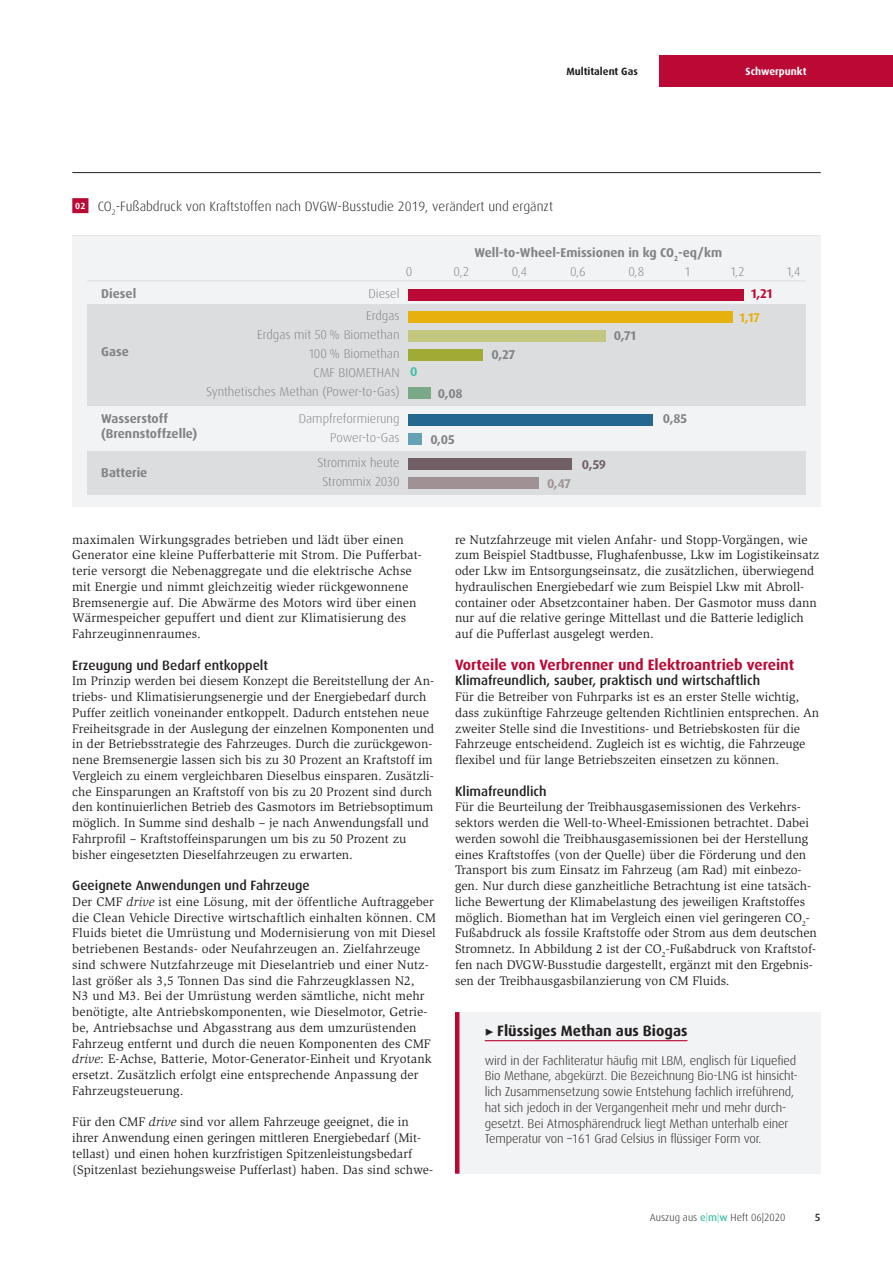
<style>
.page{position:relative;width:893px;height:1263px;background:#fff}
.page>*{position:absolute;margin:0;border:0;box-sizing:border-box;transform-origin:0 0}
._7_subhead_bold_Rot{font:700 15px "Dax";color:#ba0934}
._1_headline_kasten_r{font:700 15px "Dax";color:#231f20}
._7_subhead_medium_bl{font:500 13.5px "Dax";color:#231f20}
._1_Bildüberschrift{font:300 13.5px "Dax";color:#231f20}
._5_copy{font:12.75px/15.8px "Slimbach";color:#231f20}
._2_copy_kasten{font:300 12.75px/15.8px "Dax";letter-spacing:-.01em;color:#231f20}
.t1{font:300 12.75px/19px "Dax Pro";color:#808285;text-align:right}
.t2{font:700 12.75px/15.3px "Dax Pro";color:#808285}
.t3{font:700 12.75px/23.9px "Dax Pro";color:#ba0934}
.t4{font:700 12.75px "Dax Pro";color:#725f65}
.t5{font:700 12.75px "Dax Pro";color:#9f9194}
.t6{font:700 12.75px "Dax Pro";color:#46bfa5}
.t7{font:300 10.5px "Dax";color:#231f20}
.t8{font:700 10.5px "Dax";color:#231f20}
._2_Rubrik_klein{font:700 10.5px "Dax";color:#fff}
.t9{font:500 10.5px "Dax";color:#231f20}
.s1{color:#e6b00d}
.s2{font-style:italic}
.s3{font-family:"Minion Pro";font-weight:400}
.s4{font-weight:500;color:#46bfa5}
.s5{color:#46bfa5}
</style>
<div class="page">
<hr style="left:72px;top:172px;width:749px;height:1px;background:#231f20">
<hr style="left:72px;top:236px;width:749px;height:1px;background:#231f20">
<div style="left:72px;top:198px;width:16px;height:15px;background:#ba0934"></div>
<div style="left:72px;top:237px;width:749px;height:270px;background:#f2f3f4"></div>
<div style="left:87px;top:304px;width:719px;height:101px;background:#dcdddf"></div>
<hr style="left:87px;top:280px;width:719px;height:1px;background:#dcdddf">
<div style="left:87px;top:451px;width:719px;height:44px;background:#dcdddf"></div>
<div style="left:408px;top:290px;width:336px;height:11px;background:#ba0934"></div>
<div style="left:408px;top:312px;width:325px;height:11px;background:#e6b00d"></div>
<div style="left:408px;top:331px;width:197px;height:11px;background:#c3c67f"></div>
<div style="left:408px;top:350px;width:75px;height:11px;background:#a0ab36"></div>
<div style="left:408px;top:388px;width:22px;height:11px;background:#79a987"></div>
<div style="left:408px;top:433px;width:14px;height:11px;background:#65a1b4"></div>
<div style="left:408px;top:458px;width:164px;height:11px;background:#725f65"></div>
<div style="left:408px;top:477px;width:131px;height:11px;background:#9f9194"></div>
<div style="left:408px;top:414px;width:245px;height:11px;background:#25688f"></div>
<div style="left:455px;top:1012px;width:366px;height:162px;background:#f2f3f4"></div>
<hr style="left:485px;top:1040px;width:202px;height:1px;background:#ba0934">
<hr style="left:455px;top:1012px;width:4px;height:162px;background:#ba0934">
<div style="left:659px;top:55px;width:234px;height:32px;background:#ba0934"></div>
<p class="t8" style="left:566px;top:66px;width:73px">Multitalent Gas</p>
<p class="_2_Rubrik_klein" style="left:746px;top:66px;width:62px">Schwerpunkt</p>
<p class="_1_Bildüberschrift" style="left:75px;top:198px;width:479px"><sup>02</sup> CO<sub>2</sub>-Fußabdruck von Kraftstoffen nach DVGW-Busstudie 2019, verändert und ergänzt</p>
<p class="t2" style="left:474px;top:245px;width:249px">Well-to-Wheel-Emissionen in kg CO<sub>2</sub>-eq/km</p>
<p class="t1" style="left:406px;top:263px;width:8px">0</p>
<p class="t1" style="left:454px;top:263px;width:17px">0,2</p>
<p class="t1" style="left:512px;top:263px;width:17px">0,4</p>
<p class="t1" style="left:570px;top:263px;width:17px">0,6</p>
<p class="t1" style="left:628px;top:263px;width:17px">0,8</p>
<p class="t1" style="left:685px;top:263px;width:6px">1</p>
<p class="t1" style="left:731px;top:263px;width:15px">1,2</p>
<p class="t1" style="left:787px;top:263px;width:15px">1,4</p>
<p class="t2" style="left:101px;top:286px;width:36px">Diesel</p>
<p class="t1" style="left:368px;top:284px;width:33px">Diesel</p>
<p class="t2" style="left:101px;top:344px;width:29px">Gase</p>
<p class="t2" style="left:101px;top:411px;width:97px">Wasserstoff (Brennstoffzelle)</p>
<p class="t2" style="left:101px;top:465px;width:48px">Batterie</p>
<p class="t1" style="left:206px;top:306px;width:195px">Erdgas<br>Erdgas mit 50 % Biomethan<br>100 % Biomethan<br>CMF BIOMETHAN<br>Synthetisches Methan (Power-to-Gas)</p>
<p class="t1" style="left:299px;top:409px;width:102px">Dampfreformierung<br>Power-to-Gas</p>
<p class="t1" style="left:317px;top:453px;width:84px;text-align:center">Strommix heute<br>Strommix 2030</p>
<p class="t6" style="left:410px;top:363px;width:9px">0</p>
<p class="t2" style="left:438px;top:386px;width:26px">0,08</p>
<p class="t2" style="left:430px;top:432px;width:26px">0,05</p>
<p class="t2" style="left:492px;top:347px;width:25px">0,27</p>
<p class="t2" style="left:614px;top:328px;width:24px">0,71</p>
<p class="t5" style="left:547px;top:475px;width:26px">0,47</p>
<p class="t4" style="left:582px;top:456px;width:26px">0,59</p>
<p class="t2" style="left:663px;top:411px;width:26px">0,85</p>
<p class="t3" style="left:739px;top:282px;width:34px;text-indent:12px">1,21<br><span class="s1">1,17</span></p>
<p class="_5_copy" style="left:72px;top:531px;width:351px">maximalen Wirkungsgrades betrieben und lädt über einen Generator eine kleine Pufferbatterie mit Strom. Die Pufferbat&shy;terie versorgt die Nebenaggregate und die elektrische Achse mit Energie und nimmt gleichzeitig wieder rückgewonnene Bremsenergie auf. Die Abwärme des Motors wird über einen Wärmespeicher gepuffert und dient zur Klimatisierung des Fahrzeuginnenraumes.</p>
<p class="_7_subhead_medium_bl" style="left:72px;top:657px;width:197px">Erzeugung und Bedarf entkoppelt</p>
<p class="_5_copy" style="left:72px;top:673px;width:364px">Im Prinzip werden bei diesem Konzept die Bereitstellung der An&shy;triebs- und Klimatisierungsenergie und der Energiebedarf durch Puffer zeitlich voneinander entkoppelt. Dadurch entstehen neue Freiheitsgrade in der Auslegung der einzelnen Komponenten und in der Betriebsstrategie des Fahrzeuges. Durch die zurückgewon&shy;nene Bremsenergie lassen sich bis zu 30 Prozent an Kraftstoff im Vergleich zu einem vergleichbaren Dieselbus einsparen. Zusätzli&shy;che Einsparungen an Kraftstoff von bis zu 20 Prozent sind durch den kontinuierlichen Betrieb des Gasmotors im Betriebsoptimum möglich. In Summe sind deshalb – je nach Anwendungsfall und Fahrprofil – Kraftstoffeinsparungen um bis zu 50 Prozent zu bisher eingesetzten Dieselfahrzeugen zu erwarten.</p>
<p class="_7_subhead_medium_bl" style="left:72px;top:878px;width:239px">Geeignete Anwendungen und Fahrzeuge</p>
<p class="_5_copy" style="left:72px;top:894px;width:365px">Der CMF <span class="s2">drive</span> ist eine Lösung, mit der öffentliche Auftraggeber die Clean Vehicle Directive wirtschaftlich einhalten können. CM Fluids bietet die Umrüstung und Modernisierung von mit Diesel betriebenen Bestands- oder Neufahrzeugen an. Zielfahrzeuge sind schwere Nutzfahrzeuge mit Dieselantrieb und einer Nutz&shy;last größer als 3,5 Tonnen Das sind die Fahrzeugklassen N2,<br>N3 und M3. Bei der Umrüstung werden sämtliche, nicht mehr benötigte, alte Antriebskomponenten, wie Dieselmotor, Getrie&shy;be, Antriebsachse und Abgasstrang aus dem umzurüstenden Fahrzeug entfernt und durch die neuen Komponenten des CMF <span class="s2">drive</span>: E-Achse, Batterie, Motor-Generator-Einheit und Kryotank ersetzt. Zusätzlich erfolgt eine entsprechende Anpassung der Fahrzeugsteuerung.</p>
<p class="_5_copy" style="left:72px;top:1114px;width:362px">Für den CMF <span class="s2">drive</span> sind vor allem Fahrzeuge geeignet, die in ihrer Anwendung einen geringen mittleren Energiebedarf (Mit&shy;tellast) und einen hohen kurzfristigen Spitzenleistungsbedarf (Spitzenlast beziehungsweise Pufferlast) haben. Das sind schwe-</p>
<p class="_5_copy" style="left:455px;top:531px;width:366px">re Nutzfahrzeuge mit vielen Anfahr- und Stopp-Vorgängen, wie zum Beispiel Stadtbusse, Flughafenbusse, Lkw im Logistikeinsatz oder Lkw im Entsorgungseinsatz, die zusätzlichen, überwiegend hydraulischen Energiebedarf wie zum Beispiel Lkw mit Abroll&shy;container oder Absetzcontainer haben. Der Gasmotor muss dann nur auf die relative geringe Mittellast und die Batterie lediglich auf die Pufferlast ausgelegt werden.</p>
<p class="_7_subhead_bold_Rot" style="left:455px;top:656px;width:341px">Vorteile von Verbrenner und Elektroantrieb vereint</p>
<p class="_7_subhead_medium_bl" style="left:455px;top:673px;width:307px">Klimafreundlich, sauber, praktisch und wirtschaftlich</p>
<p class="_5_copy" style="left:455px;top:689px;width:366px">Für die Betreiber von Fuhrparks ist es an erster Stelle wichtig, dass zukünftige Fahrzeuge geltenden Richtlinien entsprechen. An zweiter Stelle sind die Investitions- und Betriebskosten für die Fahrzeuge entscheidend. Zugleich ist es wichtig, die Fahrzeuge flexibel und für lange Betriebszeiten einsetzen zu können.</p>
<p class="_7_subhead_medium_bl" style="left:455px;top:783px;width:93px">Klimafreundlich</p>
<p class="_5_copy" style="left:455px;top:799px;width:363px">Für die Beurteilung der Treibhausgasemissionen des Verkehrs&shy;sektors werden die Well-to-Wheel-Emissionen betrachtet. Dabei werden sowohl die Treibhausgasemissionen bei der Herstellung eines Kraftstoffes (von der Quelle) über die Förderung und den Transport bis zum Einsatz im Fahrzeug (am Rad) mit einbezo&shy;gen. Nur durch diese ganzheitliche Betrachtung ist eine tatsäch&shy;liche Bewertung der Klimabelastung des jeweiligen Kraftstoffes möglich. Biomethan hat im Vergleich einen viel geringeren CO<sub>2</sub>- Fußabdruck als fossile Kraftstoffe oder Strom aus dem deutschen Stromnetz. In Abbildung 2 ist der CO<sub>2</sub>-Fußabdruck von Kraftstof&shy;fen nach DVGW-Busstudie dargestellt, ergänzt mit den Ergebnis&shy;sen der Treibhausgasbilanzierung von CM Fluids.</p>
<p class="_1_headline_kasten_r" style="left:485px;top:1022px;width:204px"><span class="s3">▶</span> Flüssiges Methan aus Biogas</p>
<p class="_2_copy_kasten" style="left:485px;top:1052px;width:315px">wird in der Fachliteratur häufig mit LBM, englisch für Liquefied Bio Methane, abgekürzt. Die Bezeichnung Bio-LNG ist hinsicht&shy;lich Zusammensetzung sowie Entstehung fachlich irreführend, hat sich jedoch in der Vergangenheit mehr und mehr durch&shy;gesetzt. Bei Atmosphärendruck liegt Methan unterhalb einer Temperatur von –161 Grad Celsius in flüssiger Form vor.</p>
<p class="t7" style="left:650px;top:1212px;width:137px">Auszug aus <span class="s4">e</span><span class="s5">|</span><span class="s4">m</span><span class="s5">|</span><span class="s4">w</span> Heft 06|2020</p>
<p class="t9" style="left:815px;top:1212px;width:7px">5</p>
</div>
